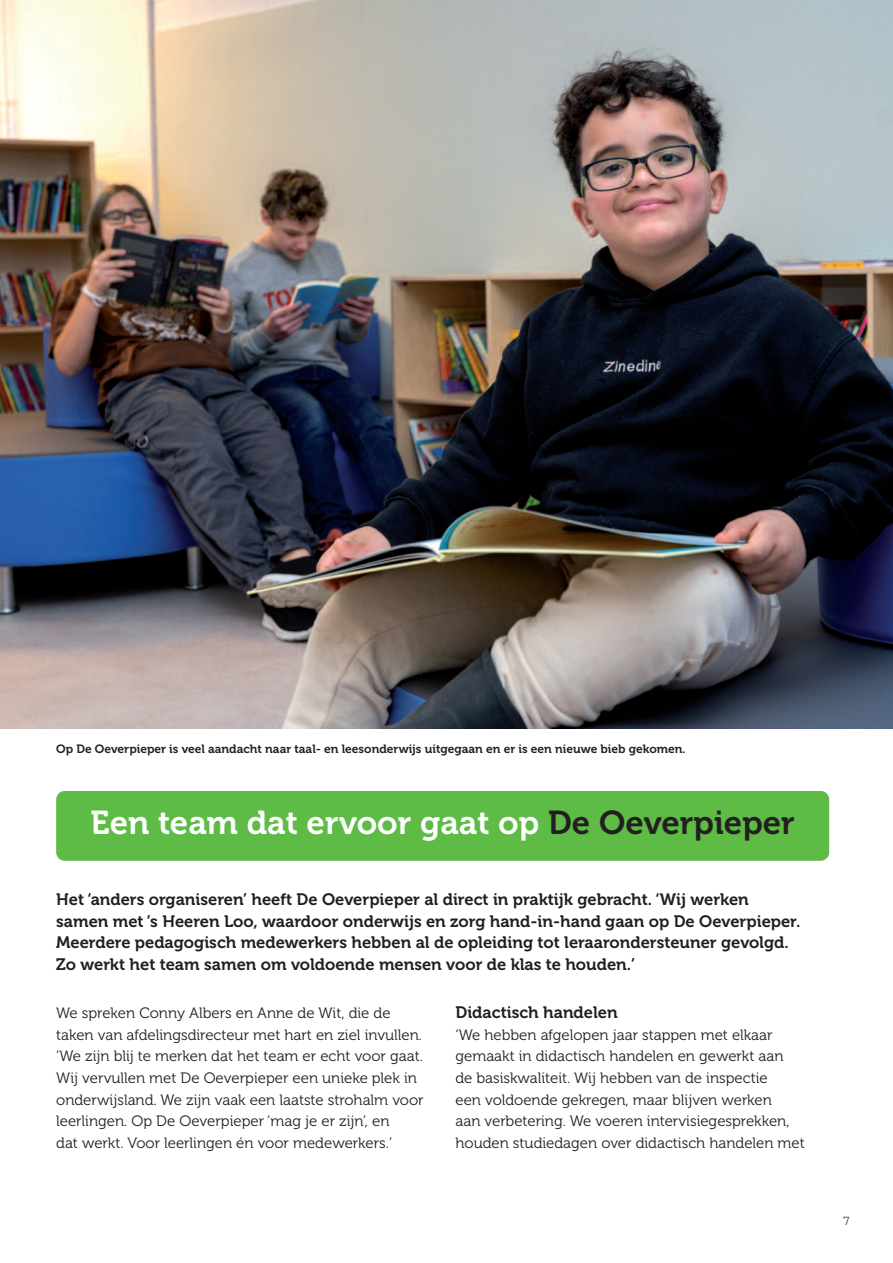
<style>
.page{position:relative;width:893px;height:1263px;background:#fff}
.page>*{position:absolute;margin:0;border:0;box-sizing:border-box;transform-origin:0 0}
.t1{font:33px "Museo 700";color:#fff}
.t2{font:16.5px/21.6px "Museo 700";color:#231f20}
.t3{font:15px/21.6px "Museo 300";color:#231f20}
.t4{font:13.5px "Courier";color:#231f20}
.t5{font:12px "Museo 700";color:#231f20}
.s1{color:#231f20}
</style>
<div class="page">
<img style="left:0;top:0;width:893px;height:728px">
<div style="left:56px;top:791px;width:773px;height:70px;background:#5dbb46;border-radius:9px"></div>
<p class="t5" style="left:56px;top:744px;width:631px">Op de Oeverpieper is veel aandacht naar taal- en leesonderwijs uitgegaan en er is een nieuwe bieb gekomen.</p>
<h1 class="t1" style="left:91px;top:811px;width:706px">een team dat ervoor gaat op <span class="s1">de Oeverpieper</span></h1>
<p class="t2" style="left:56px;top:890px;width:746px">Het ‘anders organiseren’ heeft de Oeverpieper al direct in praktijk gebracht. ‘wij werken samen met ’s Heeren loo, waardoor onderwijs en zorg hand-in-hand gaan op de Oeverpieper.<br>Meerdere pedagogisch medewerkers hebben al de opleiding tot leraarondersteuner gevolgd.<br>Zo werkt het team samen om voldoende mensen voor de klas te houden.’</p>
<p class="t3" style="left:56px;top:1003px;width:369px">We spreken Conny Albers en Anne de Wit, die de taken van afdelingsdirecteur met hart en ziel invullen. ‘We zijn blij te merken dat het team er echt voor gaat.<br>Wij vervullen met De Oeverpieper een unieke plek in onderwijsland. We zijn vaak een laatste strohalm voor leerlingen. Op De Oeverpieper ‘mag je er zijn’, en<br>dat werkt. Voor leerlingen én voor medewerkers.’</p>
<p class="t2" style="left:455px;top:1003px;width:164px">didactisch handelen</p>
<p class="t3" style="left:455px;top:1025px;width:351px">‘We hebben afgelopen jaar stappen met elkaar gemaakt in didactisch handelen en gewerkt aan<br>de basiskwaliteit. Wij hebben van de inspectie<br>een voldoende gekregen, maar blijven werken<br>aan verbetering. We voeren intervisiegesprekken, houden studiedagen over didactisch handelen met</p>
<p class="t4" style="left:843px;top:1216px;width:10px">7</p>
</div>
